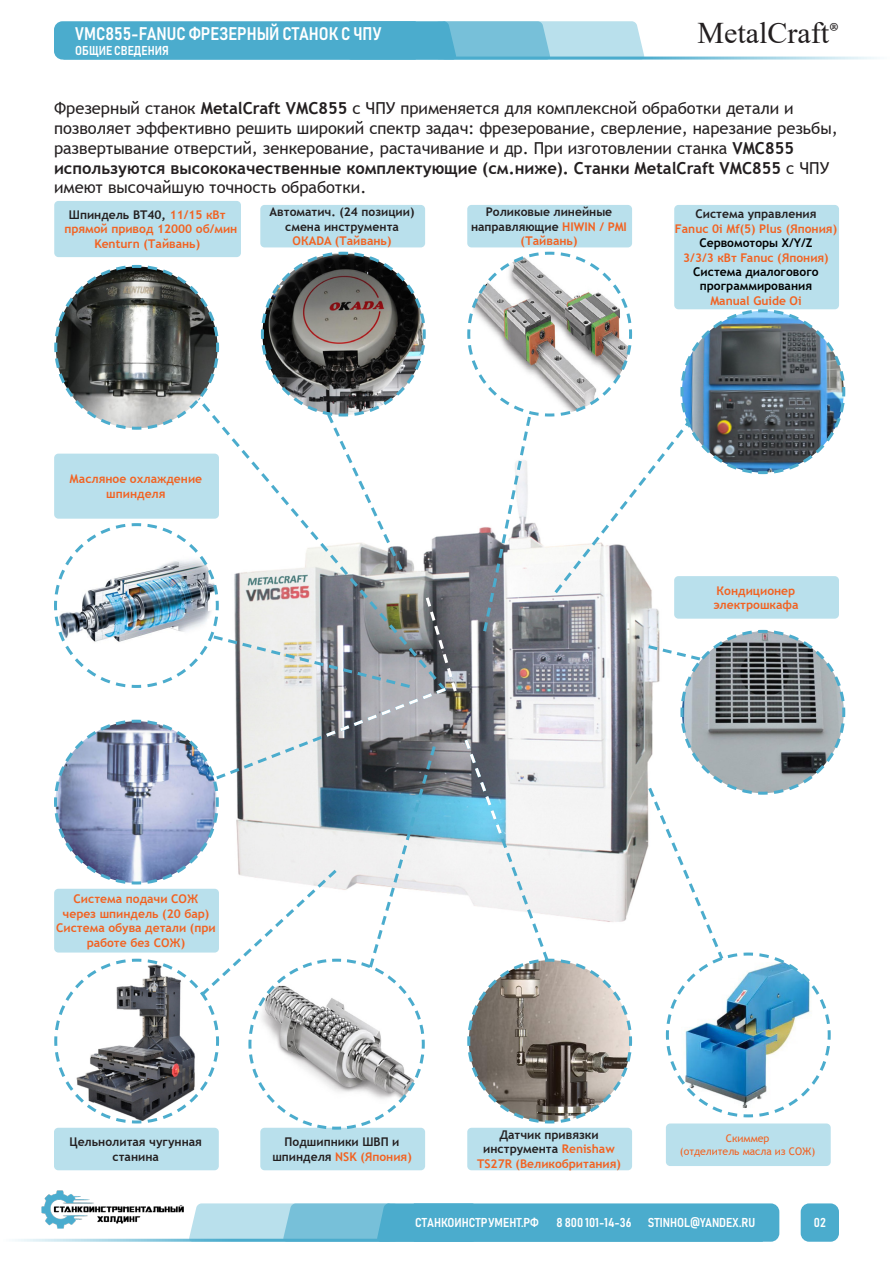
<style>
.page{position:relative;width:893px;height:1263px;background:#fff}
.page>*{position:absolute;margin:0;border:0;box-sizing:border-box;transform-origin:0 0}
.t1{font:30px "Times New Roman";color:#231f20}
.t2{font:18px "Bahnschrift";color:#fff}
.t3{font:16.5px/19.8px "Trebuchet MS";color:#231f20}
.t4{font:12.75px "Bahnschrift";color:#fff}
.t5{font:700 12px/14.4px "Trebuchet MS";color:#f26221;text-align:center}
.t6{font:700 12px/14.4px "Trebuchet MS";color:#231f20;text-align:center}
.t7{font:10.5px/12.6px "Trebuchet MS";color:#f26221;text-align:center}
.s1{font-family:"Adobe Hebrew"}
.s2{font-weight:700}
.s3{color:#f26221}
.s4{color:#231f20}
.s5{color:#000}
</style>
<div class="page">
<svg style="left:54px;top:21px;width:591px;height:39px;background:#65b8d4"></svg>
<hr style="left:63px;top:57px;width:830px;height:3px;background:#4baccd">
<div style="left:801px;top:1203px;width:38px;height:39px;background:#4baccd;border-radius:9px"></div>
<svg style="left:189px;top:1203px;width:590px;height:39px;background:#67b9d4"></svg>
<hr style="left:0;top:1239px;width:763px;height:3px;background:#4baccd">
<img style="left:41px;top:1190px;width:142px;height:38px">
<img style="left:634px;top:596px;width:25px;height:296px">
<svg style="left:634px;top:432px;width:45px;height:164px"></svg>
<div style="left:54px;top:201px;width:187px;height:56px;background:#b9e0ec;border-radius:4px"></div>
<div style="left:260px;top:205px;width:165px;height:42px;background:#b9e0ec;border-radius:4px"></div>
<div style="left:467px;top:205px;width:165px;height:42px;background:#b9e0ec;border-radius:4px"></div>
<div style="left:674px;top:205px;width:165px;height:104px;background:#b9e0ec;border-radius:4px"></div>
<div style="left:674px;top:576px;width:165px;height:43px;background:#b9e0ec;border-radius:4px"></div>
<div style="left:467px;top:1128px;width:165px;height:42px;background:#b9e0ec;border-radius:4px"></div>
<div style="left:54px;top:1128px;width:165px;height:42px;background:#b9e0ec;border-radius:4px"></div>
<div style="left:260px;top:1128px;width:165px;height:42px;background:#b9e0ec;border-radius:4px"></div>
<img style="left:679px;top:308px;width:167px;height:167px">
<div style="left:666px;top:1123px;width:165px;height:43px;background:#b9e0ec;border-radius:4px"></div>
<svg style="left:645px;top:628px;width:201px;height:490px"></svg>
<img style="left:54px;top:250px;width:580px;height:881px">
<p class="t2" style="left:75px;top:22px;width:308px">VMC855-FANUC ФРЕЗЕРНЫЙ СТАНОК С ЧПУ</p>
<p class="t4" style="left:75px;top:43px;width:95px">ОБЩИЕ СВЕДЕНИЯ</p>
<h1 class="t1" style="left:698px;top:12px;width:143px">MetalCraft<span class="s1">®</span></h1>
<p class="t3" style="left:54px;top:98px;width:785px">Фрезерный станок <span class="s2">MetalСraft VMС855</span> с ЧПУ применяется для комплексной обработки детали и позволяет эффективно решить широкий спектр задач: фрезерование, сверление, нарезание резьбы, развертывание отверстий, зенкерование, растачивание и др. При изготовлении станка <span class="s2">VMС855 используются высококачественные комплектующие (см.ниже). Станки MetalСraft VMС855</span> с ЧПУ имеют высочайшую точность обработки.</p>
<p class="t6" style="left:69px;top:208px;width:158px">Шпиндель BT40, <span class="s3">11/15 кВт</span></p>
<p class="t5" style="left:64px;top:222px;width:175px">прямой привод 12000 об/мин</p>
<p class="t5" style="left:94px;top:236px;width:107px">Kenturn (Тайвань)</p>
<p class="t6" style="left:270px;top:205px;width:146px">Автоматич. (24 позиции) смена инструмента<br><span class="s3">ОКАDA (Тайвань)</span></p>
<p class="t6" style="left:471px;top:205px;width:157px">Роликовые линейные направляющие <span class="s3">HIWIN / PMI (Тайвань)</span></p>
<p class="t5" style="left:675px;top:207px;width:164px"><span class="s4">Система управления<br></span>Fanuc 0i Mf(5) Plus (Япония)<br><span class="s5">Сервомоторы X/Y/Z</span></p>
<p class="t5" style="left:683px;top:250px;width:147px">3/3/3 кВт Fanuc (Япония)<br><span class="s5">Система диалогового программирования<br></span>Manual Guide Oi</p>
<p class="t5" style="left:70px;top:472px;width:134px">Масляное охлаждение шпинделя</p>
<p class="t5" style="left:713px;top:583px;width:87px;text-align:left">Кондиционер электрошкафа</p>
<p class="t5" style="left:56px;top:892px;width:161px">Система подачи СОЖ через шпиндель (20 бар)<br>Система обува детали (при работе без СОЖ)</p>
<p class="t5" style="left:477px;top:1127px;width:145px"><span class="s4">Датчик привязки инструмента</span> Renishaw<br>TS27R (Великобритания)</p>
<p class="t6" style="left:70px;top:1135px;width:134px">Цельнолитая чугунная станина</p>
<p class="t6" style="left:272px;top:1135px;width:141px">Подшипники ШВП и шпинделя <span class="s3">NSK (Япония)</span></p>
<p class="t7" style="left:680px;top:1132px;width:137px">Скиммер<br>(отделитель масла из СОЖ)</p>
<p class="t4" style="left:415px;top:1215px;width:125px">СТАНКОИНСТРУМЕНТ.РФ</p>
<p class="t4" style="left:556px;top:1215px;width:76px">8 800 101-14-36</p>
<p class="t4" style="left:648px;top:1215px;width:109px">STINHOL@YANDEX.RU</p>
<p class="t4" style="left:814px;top:1215px;width:13px">02</p>
</div>
